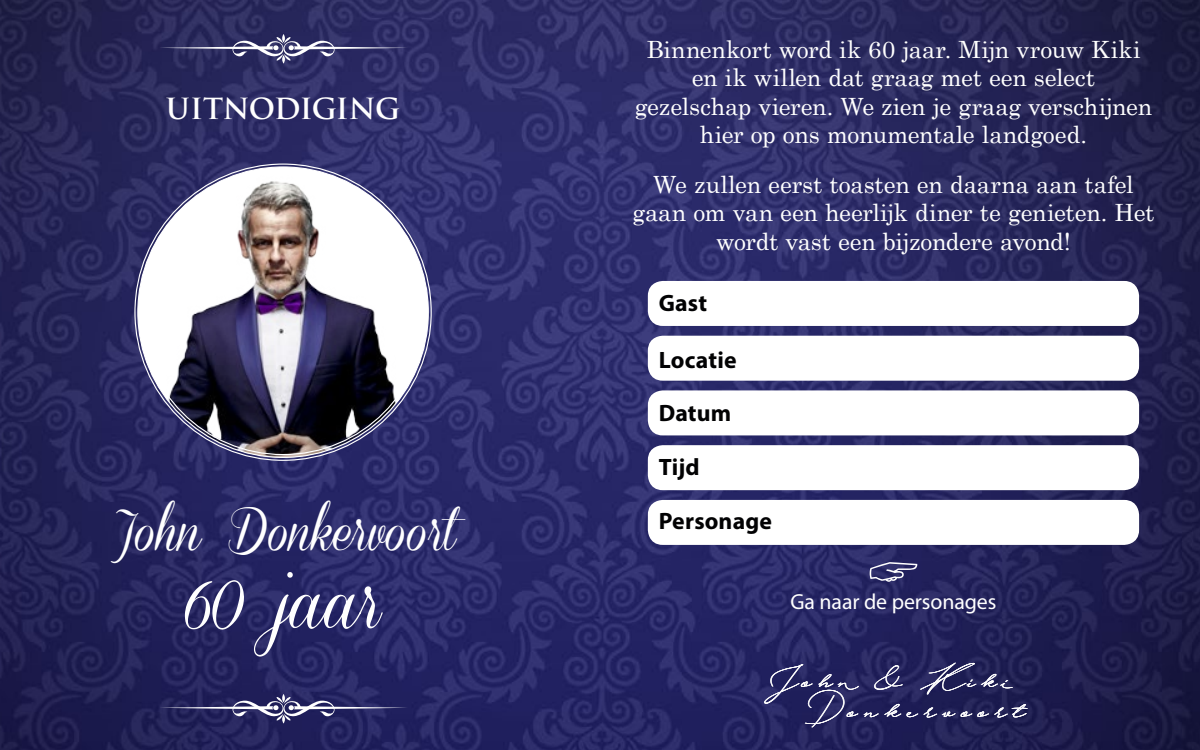
<style>
.page{position:relative;width:1200px;height:750px;background:#fff}
.page>*{position:absolute;margin:0;border:0;box-sizing:border-box;transform-origin:0 0}
.t1{font:63.75px "Coneria Script Demo";color:#fff}
.t2{font:48px "Coneria Script Demo";color:#fff}
.t3{font:700 28.38px "Trajan Pro";letter-spacing:-.025em;color:#fff}
.t4{font:25.25px/30.2px "Hijrnotes PERSONALUSEONLY";letter-spacing:.285em;color:#fff}
.t5{font:23.75px/28.5px "Century Schoolbook";letter-spacing:-.01em;color:#fff;text-align:center}
.t6{font:700 23.75px "Myriad Pro";letter-spacing:.005em;color:#020203}
.t7{font:21.88px "Myriad Pro";letter-spacing:-.005em;color:#fff}
</style>
<div class="page">
<img style="left:0;top:0;width:1200px;height:750px">
<svg style="left:159px;top:34px;width:249px;height:30px;background:#434373"></svg>
<svg style="left:159px;top:694px;width:249px;height:30px;background:#3b3b6f"></svg>
<img style="left:138px;top:167px;width:290px;height:290px;border-radius:145px">
<svg style="left:870px;top:562px;width:47px;height:20px"></svg>
<div style="left:648px;top:281px;width:491px;height:45px;background:#fff;border-radius:15px"></div>
<div style="left:648px;top:336px;width:491px;height:45px;background:#fff;border-radius:15px"></div>
<div style="left:648px;top:445px;width:491px;height:45px;background:#fff;border-radius:15px"></div>
<div style="left:648px;top:500px;width:491px;height:45px;background:#fff;border-radius:15px"></div>
<div style="left:648px;top:390px;width:491px;height:45px;background:#fff;border-radius:15px"></div>
<p class="t3" style="left:166px;top:91px;width:236px">UITNODIGING</p>
<h2 class="t2" style="left:110px;top:506px;width:348px">John Donkervoort</h2>
<h1 class="t1" style="left:185px;top:568px;width:198px">60 jaar</h1>
<p class="t5" style="left:635px;top:33px;width:519px">Binnenkort word ik 60 jaar. Mijn vrouw Kiki en ik willen dat graag met een select gezelschap vieren. We zien je graag verschijnen hier op ons monumentale landgoed.</p>
<p class="t5" style="left:633px;top:168px;width:523px">We zullen eerst toasten en daarna aan tafel gaan om van een heerlijk diner te genieten. Het wordt vast een bijzondere avond!</p>
<p class="t6" style="left:659px;top:288px;width:50px">Gast</p>
<p class="t6" style="left:659px;top:345px;width:79px">Locatie</p>
<p class="t6" style="left:659px;top:398px;width:74px">Datum</p>
<p class="t6" style="left:659px;top:452px;width:42px">Tijd</p>
<p class="t6" style="left:659px;top:506px;width:115px">Personage</p>
<p class="t7" style="left:790px;top:588px;width:208px">Ga naar de personages</p>
<p class="t4" style="left:809px;top:673px;width:216px;text-indent:-49px">John &amp; Kiki<br>Donkervoort</p>
</div>
